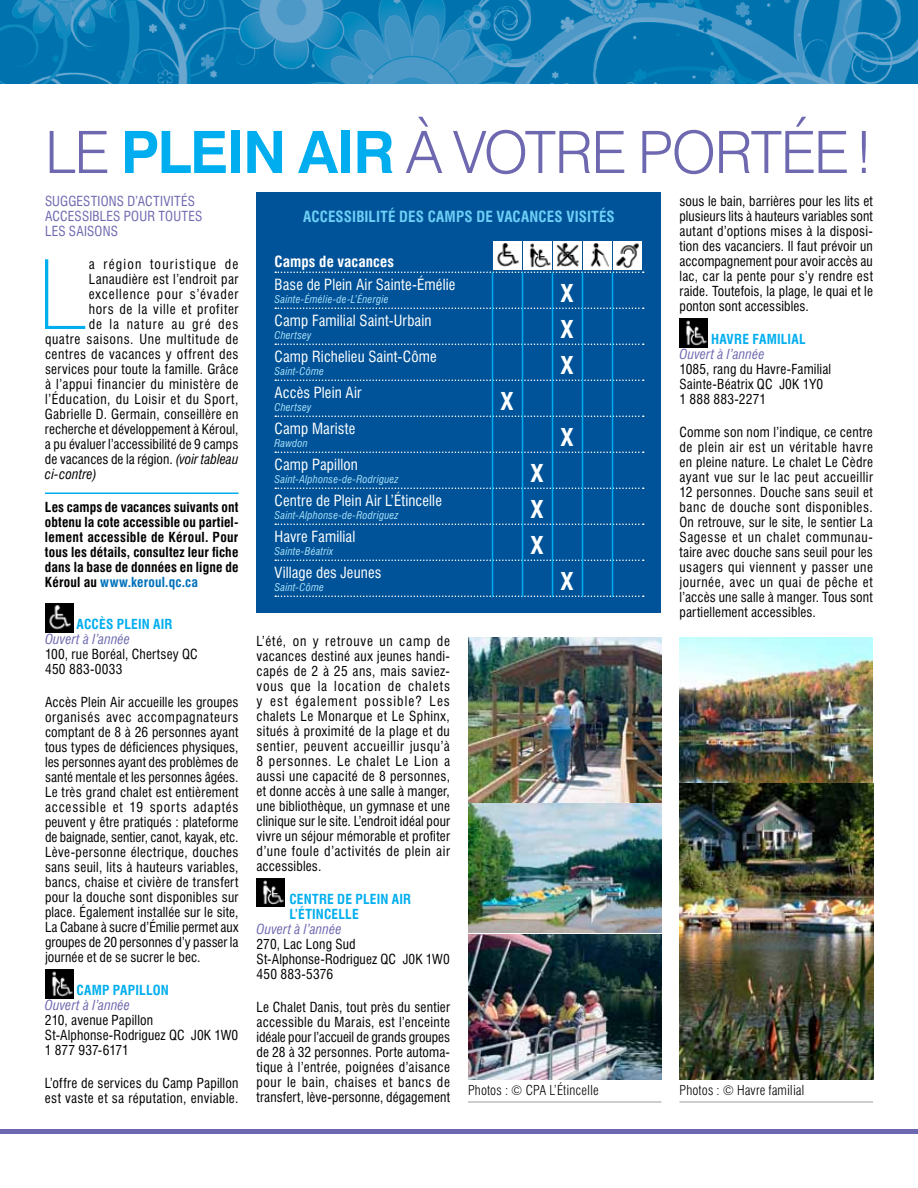
<style>
.page{position:relative;width:918px;height:1188px;background:#fff}
.page>*{position:absolute;margin:0;border:0;box-sizing:border-box;transform-origin:0 0}
.t1{font:100 96.9px "Swiss 721 BT";color:#00aeef}
.t2{font:300 58.5px "Swiss 721 BT";letter-spacing:-.025em;color:#6d68af}
.t3{font:700 condensed 24px "Swiss 721 BT";color:#fff}
.t4{font:condensed 15px "Swiss 721 BT";letter-spacing:.01em;color:#fff}
.t5{font:700 condensed 15px "Swiss 721 BT";letter-spacing:.01em;color:#6dcff6}
.t6{font:700 condensed 15px "Swiss 721 BT";letter-spacing:.005em;color:#fff}
.t7{font:condensed 13.5px/15px "Swiss 721 BT";letter-spacing:.015em;color:#000}
.t8{font:700 condensed 13.5px/15px "Swiss 721 BT";letter-spacing:.01em;color:#000;text-align:justify}
.t9{font:700 condensed 13.5px/15px "Swiss 721 BT";letter-spacing:.015em;color:#00aeef}
.t10{font:italic condensed 13.5px "Swiss 721 BT";letter-spacing:.015em;color:#6d68af}
.t11{font:condensed 13.5px/15px "Swiss 721 BT";letter-spacing:.01em;color:#6d68af}
.t12{font:300 condensed 13.5px "Swiss 721 BT";letter-spacing:.01em;color:#000}
.t13{font:italic condensed 13.5px "Swiss 721 BT";letter-spacing:.01em;color:#000}
.t14{font:italic condensed 10.5px "Swiss 721 BT";letter-spacing:.02em;color:#abe1fa}
.s1{font-weight:700;color:#00aeef}
.s2{font-style:italic}
.s3{color:#0072bc}
</style>
<div class="page">
<img style="left:0;top:0;width:918px;height:84px">
<hr style="left:0;top:1130px;width:918px;height:4px;background:#6d68af">
<hr style="left:45px;top:493px;width:193px;height:1px;background:#00aeef">
<img style="left:45px;top:604px;width:28px;height:28px">
<img style="left:45px;top:970px;width:28px;height:28px">
<img style="left:256px;top:879px;width:29px;height:28px">
<img style="left:680px;top:319px;width:28px;height:28px">
<div style="left:256px;top:192px;width:406px;height:421px;background:#005399"></div>
<svg style="left:275px;top:272px;width:369px;height:1px"></svg>
<svg style="left:275px;top:308px;width:369px;height:1px"></svg>
<svg style="left:275px;top:344px;width:369px;height:1px"></svg>
<svg style="left:275px;top:380px;width:369px;height:1px"></svg>
<svg style="left:275px;top:416px;width:369px;height:1px"></svg>
<svg style="left:275px;top:452px;width:369px;height:1px"></svg>
<svg style="left:275px;top:488px;width:369px;height:1px"></svg>
<svg style="left:275px;top:524px;width:369px;height:1px"></svg>
<svg style="left:275px;top:560px;width:369px;height:1px"></svg>
<svg style="left:275px;top:596px;width:369px;height:1px"></svg>
<img style="left:493px;top:241px;width:58px;height:28px">
<img style="left:613px;top:241px;width:28px;height:28px">
<img style="left:553px;top:241px;width:28px;height:28px">
<img style="left:583px;top:241px;width:28px;height:28px">
<hr style="left:522px;top:273px;width:1px;height:324px;background:#00aeef">
<hr style="left:492px;top:273px;width:1px;height:324px;background:#00aeef">
<hr style="left:552px;top:273px;width:1px;height:324px;background:#00aeef">
<hr style="left:582px;top:273px;width:1px;height:324px;background:#00aeef">
<hr style="left:612px;top:273px;width:1px;height:324px;background:#00aeef">
<img style="left:680px;top:784px;width:193px;height:296px">
<img style="left:680px;top:637px;width:193px;height:145px">
<img style="left:468px;top:804px;width:194px;height:276px">
<img style="left:468px;top:637px;width:194px;height:165px">
<hr style="left:468px;top:1101px;width:194px;height:2px;background:#bcbec0">
<hr style="left:680px;top:1101px;width:193px;height:2px;background:#bcbec0">
<h2 class="t2" style="left:45px;top:117px;width:829px">LE <span class="s1">PLEIN AIR</span> À VOTRE PORTÉE!</h2>
<p class="t11" style="left:45px;top:194px;width:157px">Suggestions d’activités accessibles pour toutes lessaisons</p>
<h1 class="t1" style="left:37px;top:236px;width:51px">L</h1>
<p class="t7" style="left:89px;top:257px;width:151px">a région touristique de</p>
<p class="t7" style="left:679px;top:194px;width:195px;text-align:justify">sous le bain, barrières pour les lits et plusieurs lits à hauteurs variables sont autant d’options mises à la disposi&shy;tion des vacanciers. Il faut prévoir un accompagnement pour avoir accès au lac, car la pente pour s’y rendre est raide. Toutefois, la plage, le quai et le ponton sont accessibles.</p>
<p class="t9" style="left:711px;top:332px;width:89px">Havre Familial</p>
<p class="t10" style="left:679px;top:346px;width:87px">Ouvert à l’année</p>
<p class="t7" style="left:679px;top:362px;width:153px">1085, rang du Havre-Familial<br>Sainte-Béatrix QC J0K 1Y0<br>1 888 883-2271</p>
<p class="t7" style="left:679px;top:425px;width:195px;text-align:justify">Comme son nom l’indique, ce centre de plein air est un véritable havre en pleine nature. Le chalet Le Cèdre ayant vue sur le lac peut accueillir 12 personnes. Douche sans seuil et banc de douche sont disponibles.<br>On retrouve, sur le site, le sentier La Sagesse et un chalet communau&shy;taire avec douche sans seuil pour les usagers qui viennent y passer une journée, avec un quai de pêche et l’accès une salle à manger. Tous sont partiellement accessibles.</p>
<p class="t5" style="left:303px;top:208px;width:313px">Accessibilité des camps de vacances visités</p>
<p class="t6" style="left:274px;top:253px;width:121px">Camps de vacances</p>
<p class="t4" style="left:274px;top:275px;width:182px">Base de Plein Air Sainte-Émélie</p>
<p class="t14" style="left:274px;top:293px;width:116px">Sainte-Émélie-de-L’Énergie</p>
<h3 class="t3" style="left:560px;top:278px;width:15px">X</h3>
<p class="t4" style="left:274px;top:311px;width:159px">Camp Familial Saint-Urbain</p>
<p class="t14" style="left:274px;top:329px;width:39px">Chertsey</p>
<h3 class="t3" style="left:560px;top:314px;width:15px">X</h3>
<p class="t4" style="left:274px;top:347px;width:164px">Camp Richelieu Saint-Côme</p>
<p class="t14" style="left:274px;top:365px;width:51px">Saint-Côme</p>
<h3 class="t3" style="left:560px;top:350px;width:15px">X</h3>
<p class="t4" style="left:274px;top:383px;width:89px">Accès Plein Air</p>
<p class="t14" style="left:274px;top:401px;width:39px">Chertsey</p>
<h3 class="t3" style="left:500px;top:386px;width:15px">X</h3>
<p class="t4" style="left:274px;top:419px;width:82px">Camp Mariste</p>
<p class="t14" style="left:274px;top:437px;width:35px">Rawdon</p>
<h3 class="t3" style="left:560px;top:422px;width:15px">X</h3>
<p class="t4" style="left:274px;top:455px;width:85px">Camp Papillon</p>
<p class="t14" style="left:274px;top:473px;width:126px">Saint-Alphonse-de-Rodriguez</p>
<h3 class="t3" style="left:530px;top:458px;width:15px">X</h3>
<p class="t4" style="left:274px;top:491px;width:169px">Centre de Plein Air L’Étincelle</p>
<p class="t14" style="left:274px;top:509px;width:126px">Saint-Alphonse-de-Rodriguez</p>
<h3 class="t3" style="left:530px;top:494px;width:15px">X</h3>
<p class="t4" style="left:274px;top:527px;width:82px">Havre Familial</p>
<p class="t14" style="left:274px;top:545px;width:60px">Sainte-Béatrix</p>
<h3 class="t3" style="left:530px;top:530px;width:15px">X</h3>
<p class="t4" style="left:274px;top:563px;width:108px">Village des Jeunes</p>
<p class="t14" style="left:274px;top:581px;width:51px">Saint-Côme</p>
<h3 class="t3" style="left:560px;top:566px;width:15px">X</h3>
<p class="t7" style="left:89px;top:272px;width:151px">Lanaudière est l’endroit par</p>
<p class="t7" style="left:89px;top:287px;width:151px">excellence pour s’évader</p>
<p class="t7" style="left:89px;top:302px;width:151px">hors de la ville et profiter</p>
<p class="t7" style="left:89px;top:317px;width:151px">de la nature au gré des</p>
<p class="t7" style="left:45px;top:332px;width:195px">quatre saisons. Une multitude de</p>
<p class="t7" style="left:45px;top:347px;width:195px">centres de vacances y offrent des</p>
<p class="t7" style="left:45px;top:362px;width:195px">services pour toute la famille. Grâce</p>
<p class="t7" style="left:45px;top:377px;width:195px">à l’appui financier du ministère de</p>
<p class="t7" style="left:45px;top:392px;width:195px">l’Éducation, du Loisir et du Sport,</p>
<p class="t7" style="left:45px;top:407px;width:195px">Gabrielle D. Germain, conseillère en</p>
<p class="t7" style="left:45px;top:422px;width:195px">recherche et développement à Kéroul,</p>
<p class="t7" style="left:45px;top:437px;width:195px">a pu évaluer l’accessibilité de 9 camps</p>
<p class="t7" style="left:45px;top:452px;width:195px">de vacances de la région. <span class="s2">(voir tableau</span></p>
<p class="t13" style="left:45px;top:466px;width:53px">ci-contre)</p>
<p class="t8" style="left:45px;top:500px;width:195px">Les camps de vacances suivants ont obtenu la cote accessible ou partiel&shy;lement accessible de Kéroul. Pour tous les détails, consultez leur fiche dans la base de données en ligne de Kéroul au <span class="s3">www.keroul.qc.ca</span></p>
<p class="t9" style="left:76px;top:617px;width:97px">Accès Plein Air</p>
<p class="t10" style="left:45px;top:631px;width:87px">Ouvert à l’année</p>
<p class="t7" style="left:45px;top:647px;width:153px">100, rue Boréal, Chertsey QC<br>450 883-0033</p>
<p class="t7" style="left:45px;top:695px;width:195px;text-align:justify">Accès Plein Air accueille les groupes organisés avec accompagnateurs comptant de 8 à 26 personnes ayant tous types de déficiences physiques, les personnes ayant des problèmes de santé mentale et les personnes âgées.<br>Le très grand chalet est entièrement accessible et 19 sports adaptés peuvent y être pratiqués : plateforme de baignade, sentier, canot, kayak, etc.<br>Lève-personne électrique, douches sans seuil, lits à hauteurs variables, bancs, chaise et civière de transfert pour la douche sont disponibles sur place. Également installée sur le site, La Cabane à sucre d’Émilie permet aux groupes de 20 personnes d’y passer la journée et de se sucrer le bec.</p>
<p class="t9" style="left:76px;top:983px;width:94px">Camp Papillon</p>
<p class="t10" style="left:45px;top:997px;width:87px">Ouvert à l’année</p>
<p class="t7" style="left:45px;top:1013px;width:195px">210, avenue Papillon<br>St-Alphonse-Rodriguez QC J0K 1W0<br>1 877 937-6171</p>
<p class="t7" style="left:45px;top:1076px;width:195px">L’offre de services du Camp Papillon est vaste et sa réputation, enviable.</p>
<p class="t7" style="left:256px;top:633px;width:195px;text-align:justify">L’été, on y retrouve un camp de vacances destiné aux jeunes handi&shy;capés de 2 à 25 ans, mais saviez&shy;vous que la location de chalets y est également possible? Les chalets Le Monarque et Le Sphinx, situés à proximité de la plage et du sentier, peuvent accueillir jusqu’à 8 personnes. Le chalet Le Lion a aussi une capacité de 8 personnes, et donne accès à une salle à manger, une bibliothèque, un gymnase et une clinique sur le site. L’endroit idéal pour vivre un séjour mémorable et profiter d’une foule d’activités de plein air accessibles.</p>
<p class="t9" style="left:289px;top:891px;width:123px;text-indent:-5px">Centre de plein air<br>L’Étincelle</p>
<p class="t10" style="left:256px;top:921px;width:87px">Ouvert à l’année</p>
<p class="t7" style="left:256px;top:936px;width:195px">270, Lac Long Sud<br>St-Alphonse-Rodriguez QC J0K 1W0<br>450 883-5376</p>
<p class="t7" style="left:256px;top:999px;width:195px;text-align:justify">Le Chalet Danis, tout près du sentier accessible du Marais, est l’enceinte idéale pour l’accueil de grands groupes de 28 à 32 personnes. Porte automa&shy;tique à l’entrée, poignées d’aisance pour le bain, chaises et bancs de transfert, lève-personne, dégagement</p>
<p class="t12" style="left:468px;top:1082px;width:132px">Photos : © CPA L’Étincelle</p>
<p class="t12" style="left:680px;top:1082px;width:127px">Photos : © Havre familial</p>
</div>
